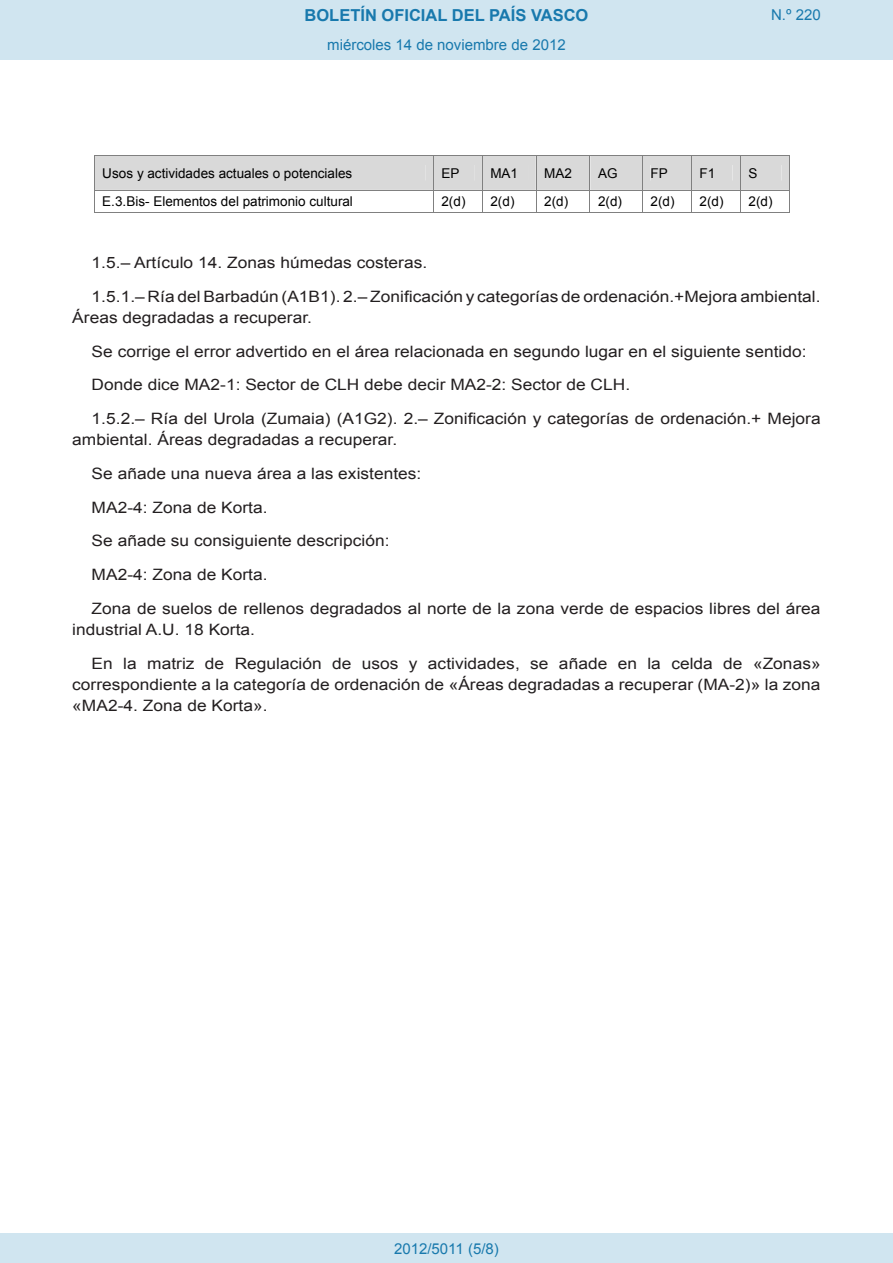
<style>
.page{position:relative;width:893px;height:1263px;background:#fff}
.page>*{position:absolute;margin:0;border:0;box-sizing:border-box;transform-origin:0 0}
.t1{font:700 16.5px "Arial";color:#1879ad}
.BOPVDetalle{font:15.6px/21px "Arial";color:#231f20;scale:1.11 1}
.Paginacion_Centro{font:15px "Arial";color:#1879ad}
.t2{font:13.5px "Arial";letter-spacing:.005em;color:#000}
</style>
<div class="page">
<div style="left:0;top:0;width:893px;height:60px;background:#d0e5f0"></div>
<div style="left:0;top:1233px;width:893px;height:30px;background:#d0e5f0"></div>
<svg style="left:94px;top:155px;width:696px;height:58px"></svg>
<p class="t1" style="left:305px;top:4px;width:285px">BOLETÍN OFICIAL DEL PAÍS VASCO</p>
<p class="Paginacion_Centro" style="left:327px;top:35px;width:240px">miércoles 14 de noviembre de 2012</p>
<p class="Paginacion_Centro" style="left:771px;top:5px;width:51px">N.º 220</p>
<p class="t2" style="left:102px;top:164px;width:251px">Usos y actividades actuales o potenciales</p>
<p class="t2" style="left:441px;top:164px;width:19px">EP</p>
<p class="t2" style="left:490px;top:164px;width:29px">MA1</p>
<p class="t2" style="left:544px;top:164px;width:29px">MA2</p>
<p class="t2" style="left:598px;top:164px;width:21px">AG</p>
<p class="t2" style="left:651px;top:164px;width:19px">FP</p>
<p class="t2" style="left:700px;top:164px;width:17px">F1</p>
<p class="t2" style="left:748px;top:164px;width:10px">S</p>
<p class="t2" style="left:102px;top:192px;width:252px">E.3.Bis- Elementos del patrimonio cultural</p>
<p class="t2" style="left:441px;top:192px;width:26px">2(d)</p>
<p class="t2" style="left:490px;top:192px;width:26px">2(d)</p>
<p class="t2" style="left:544px;top:192px;width:26px">2(d)</p>
<p class="t2" style="left:598px;top:192px;width:26px">2(d)</p>
<p class="t2" style="left:651px;top:192px;width:26px">2(d)</p>
<p class="t2" style="left:699px;top:192px;width:26px">2(d)</p>
<p class="t2" style="left:748px;top:192px;width:26px">2(d)</p>
<p class="BOPVDetalle" style="left:92px;top:252px;width:304px">1.5.– Artículo 14. Zonas húmedas costeras.</p>
<p class="BOPVDetalle" style="left:72px;top:286px;width:676px;text-indent:19px">1.5.1.– Ría del Barbadún (A1B1). 2.– Zonificación y categorías de ordenación.+Mejora ambiental.<br>Áreas degradadas a recuperar.</p>
<p class="BOPVDetalle" style="left:92px;top:341px;width:646px">Se corrige el error advertido en el área relacionada en segundo lugar en el siguiente sentido:</p>
<p class="BOPVDetalle" style="left:92px;top:374px;width:487px">Donde dice MA2-1: Sector de CLH debe decir MA2-2: Sector de CLH.</p>
<p class="BOPVDetalle" style="left:72px;top:408px;width:676px;text-indent:19px">1.5.2.– Ría del Urola (Zumaia) (A1G2). 2.– Zonificación y categorías de ordenación.+ Mejora ambiental. Áreas degradadas a recuperar.</p>
<p class="BOPVDetalle" style="left:92px;top:463px;width:299px">Se añade una nueva área a las existentes:</p>
<p class="BOPVDetalle" style="left:92px;top:497px;width:160px">MA2-4: Zona de Korta.</p>
<p class="BOPVDetalle" style="left:92px;top:530px;width:270px">Se añade su consiguiente descripción:</p>
<p class="BOPVDetalle" style="left:92px;top:564px;width:160px">MA2-4: Zona de Korta.</p>
<p class="BOPVDetalle" style="left:72px;top:598px;width:675px;text-indent:19px">Zona de suelos de rellenos degradados al norte de la zona verde de espacios libres del área industrial A.U. 18 Korta.</p>
<p class="BOPVDetalle" style="left:72px;top:653px;width:676px;text-align:justify;text-indent:19px">En la matriz de Regulación de usos y actividades, se añade en la celda de «Zonas» correspondiente a la categoría de ordenación de «Áreas degradadas a recuperar (MA-2)» la zona «MA2-4. Zona de Korta».</p>
<p class="Paginacion_Centro" style="left:394px;top:1238px;width:106px">2012/5011 (5/8)</p>
</div>
